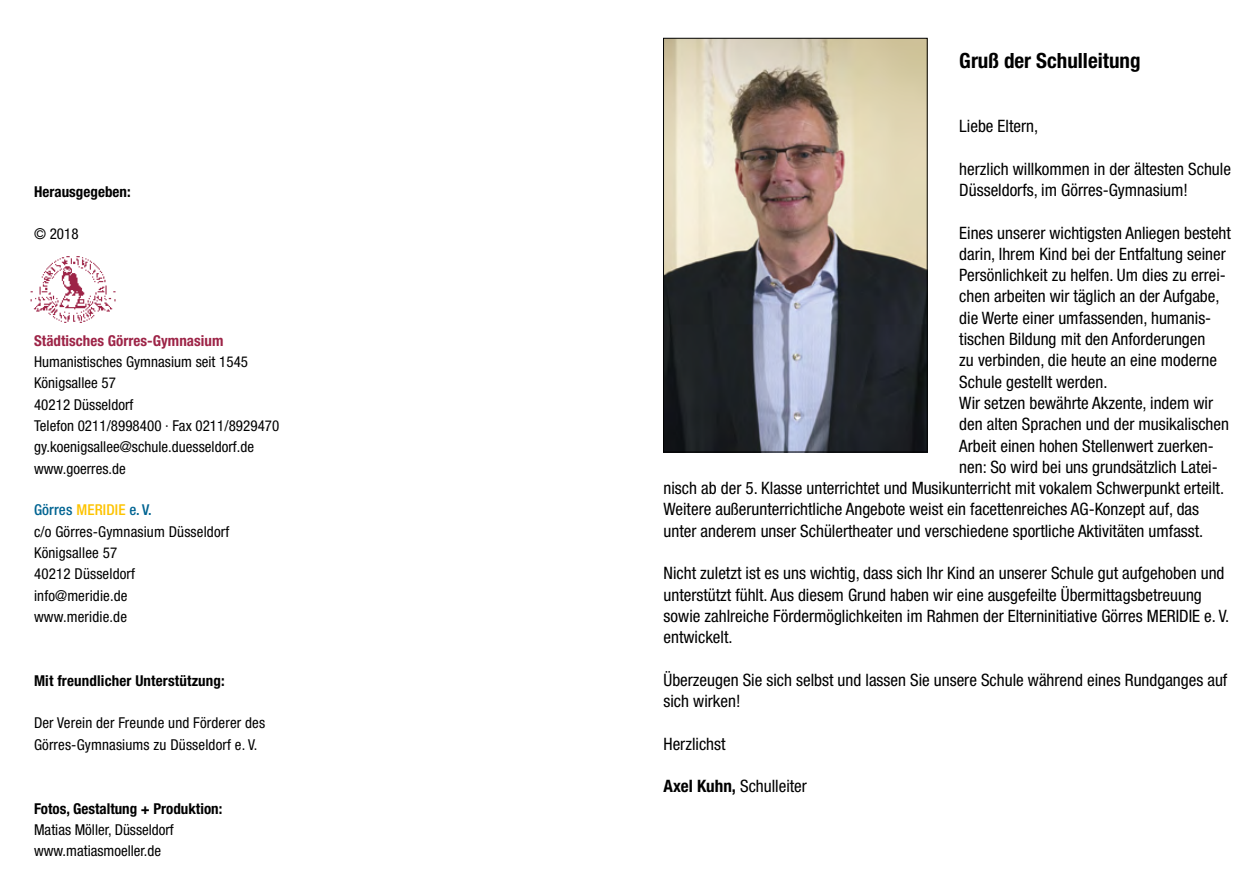
<style>
.page{position:relative;width:1259px;height:893px;background:#fff}
.page>*{position:absolute;margin:0;border:0;box-sizing:border-box;transform-origin:0 0}
.t1{font:700 condensed 21px "Helvetica Neue";color:#000}
.t2{font:condensed 17.1px/21.3px "Helvetica Neue";color:#000}
.t3{font:condensed 15px/21.3px "Helvetica Neue";letter-spacing:.005em;color:#000}
.t4{font:700 condensed 15px "Helvetica Neue";letter-spacing:.005em;color:#000}
.t5{font:700 condensed 15px "Helvetica Neue";letter-spacing:.005em;color:#9d2447}
.t6{font:500 condensed 15px "Helvetica Neue";letter-spacing:.01em;color:#006492}
.s1{color:#fdc300}
.s2{font-weight:700}
</style>
<div class="page">
<img style="left:665px;top:40px;width:260px;height:410px">
<div style="left:663px;top:38px;width:264px;height:414px;border:1px solid #000"></div>
<img style="left:30px;top:256px;width:86px;height:67px">
<p class="t4" style="left:34px;top:182px;width:98px">Herausgegeben:</p>
<p class="t3" style="left:34px;top:223px;width:46px">© 2018</p>
<p class="t5" style="left:34px;top:331px;width:191px">Städtisches Görres-Gymnasium</p>
<p class="t3" style="left:34px;top:351px;width:216px">Humanistisches Gymnasium seit 1545</p>
<p class="t3" style="left:34px;top:372px;width:83px">Königsallee 57</p>
<p class="t3" style="left:34px;top:394px;width:101px">40212 Düsseldorf</p>
<p class="t3" style="left:34px;top:415px;width:247px">Telefon 0211/8998400 · Fax 0211/8929470</p>
<p class="t3" style="left:34px;top:436px;width:222px">gy.koenigsallee@schule.duesseldorf.de</p>
<p class="t3" style="left:34px;top:457px;width:93px">www.goerres.de</p>
<p class="t6" style="left:34px;top:501px;width:119px">Görres <span class="s1">MERIDIE</span> e. V.</p>
<p class="t3" style="left:34px;top:521px;width:197px">c/o Görres-Gymnasium Düsseldorf</p>
<p class="t3" style="left:34px;top:542px;width:85px">Königsallee 57</p>
<p class="t3" style="left:34px;top:563px;width:102px">40212 Düsseldorf</p>
<p class="t3" style="left:34px;top:585px;width:95px">info@meridie.de</p>
<p class="t3" style="left:34px;top:606px;width:95px">www.meridie.de</p>
<p class="t4" style="left:34px;top:671px;width:192px">Mit freundlicher Unterstützung:</p>
<p class="t3" style="left:34px;top:712px;width:233px">Der Verein der Freunde und Förderer des<br>Görres-Gymnasiums zu Düsseldorf e. V.</p>
<p class="t4" style="left:34px;top:799px;width:190px">Fotos, Gestaltung + Produktion:</p>
<p class="t3" style="left:34px;top:819px;width:141px">Matias Möller, Düsseldorf</p>
<p class="t3" style="left:34px;top:840px;width:129px">www.matiasmoeller.de</p>
<p class="t1" style="left:959px;top:48px;width:183px">Gruß der Schulleitung</p>
<p class="t2" style="left:959px;top:115px;width:80px">Liebe Eltern,</p>
<p class="t2" style="left:959px;top:158px;width:273px">herzlich willkommen in der ältesten Schule<br>Düsseldorfs, im Görres-Gymnasium!</p>
<p class="t2" style="left:959px;top:222px;width:273px">Eines unserer wichtigsten Anliegen besteht darin, Ihrem Kind bei der Entfaltung seiner Persönlichkeit zu helfen. Um dies zu errei&shy;chen arbeiten wir täglich an der Aufgabe, die Werte einer umfassenden, humanis&shy;tischen Bildung mit den Anforderungen<br>zu verbinden, die heute an eine moderne Schule gestellt werden.</p>
<p class="t2" style="left:959px;top:392px;width:255px">Wir setzen bewährte Akzente, indem wir</p>
<p class="t2" style="left:959px;top:413px;width:271px">den alten Sprachen und der musikalischen</p>
<p class="t2" style="left:959px;top:435px;width:256px">Arbeit einen hohen Stellenwert zuerken-</p>
<p class="t2" style="left:959px;top:456px;width:260px">nen: So wird bei uns grundsätzlich Latei-</p>
<p class="t2" style="left:663px;top:477px;width:562px">nisch ab der 5. Klasse unterrichtet und Musikunterricht mit vokalem Schwerpunkt erteilt.</p>
<p class="t2" style="left:663px;top:499px;width:541px">Weitere außerunterrichtliche Angebote weist ein facettenreiches AG-Konzept auf, das unter anderem unser Schülertheater und verschiedene sportliche Aktivitäten umfasst.</p>
<p class="t2" style="left:663px;top:563px;width:567px">Nicht zuletzt ist es uns wichtig, dass sich Ihr Kind an unserer Schule gut aufgehoben und unterstützt fühlt. Aus diesem Grund haben wir eine ausgefeilte Übermittagsbetreuung sowie zahlreiche Fördermöglichkeiten im Rahmen der Elterninitiative Görres MERIDIE e. V. entwickelt.</p>
<p class="t2" style="left:663px;top:669px;width:565px">Überzeugen Sie sich selbst und lassen Sie unsere Schule während eines Rundganges auf sich wirken!</p>
<p class="t2" style="left:663px;top:733px;width:64px">Herzlichst</p>
<p class="t2" style="left:663px;top:776px;width:145px"><span class="s2">Axel Kuhn,</span> Schulleiter</p>
</div>
